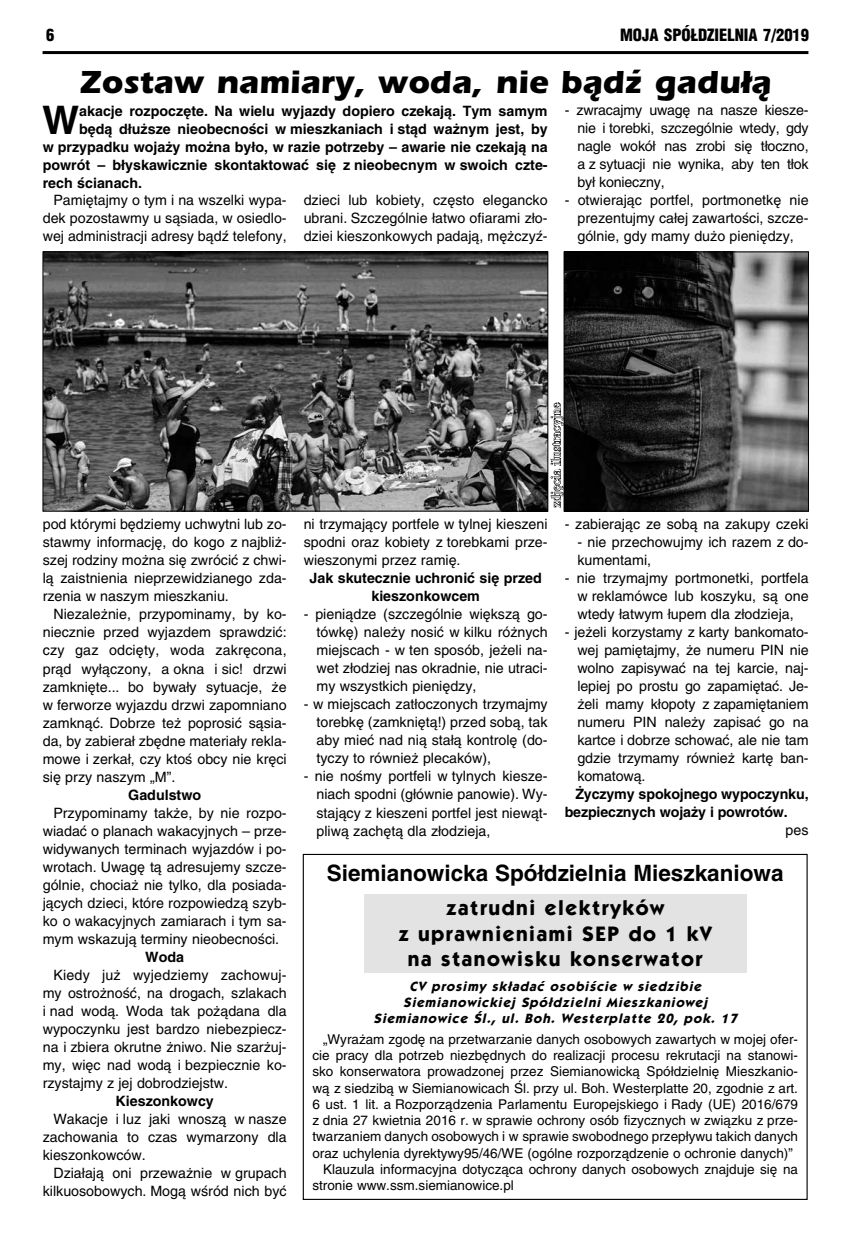
<style>
.page{position:relative;width:851px;height:1234px;background:#fff}
.page>*{position:absolute;margin:0;border:0;box-sizing:border-box;transform-origin:0 0}
.t1{font:39.3px "Helvetica CE Bold";color:#000}
.t2{font:33px "Eras CE Bold";color:#000}
.t3{font:22.5px "Helvetica CE Bold";color:#000}
.t4{font:21px/25.3px "Kabel Bold CE Bold";letter-spacing:.075em;color:#000;text-align:center}
.t5{font:900 16.5px "Switzerland Cond";color:#000}
.t6{font:14.25px/18px "Helvetica CE Medium";color:#000;text-align:justify}
.t7{font:14.25px/18px "Helvetica CE Bold";color:#000;text-align:center}
.t8{font:13.5px "Helvetica CE Medium";color:#000}
.t9{font:italic 13.5px/16.2px "Kabel Bold CE Bold";color:#000;text-align:center}
.t10{font:13.5px "Times CE Medium";color:#fff}
</style>
<div class="page">
<hr style="left:43px;top:51px;width:765px;height:3px;background:#000">
<div style="left:364px;top:894px;width:382px;height:79px;background:#e3e3e3"></div>
<img style="left:45px;top:254px;width:501px;height:255px">
<div style="left:43px;top:252px;width:505px;height:259px;border:1px solid #000"></div>
<img style="left:565px;top:254px;width:241px;height:255px">
<div style="left:563px;top:252px;width:245px;height:259px;border:1px solid #000"></div>
<svg style="left:550px;top:402px;width:14px;height:106px"></svg>
<p class="t5" style="left:46px;top:24px;width:10px">6</p>
<p class="t5" style="left:620px;top:24px;width:190px">MOJA SPÓŁDZIELNIA 7/2019</p>
<h2 class="t2" style="left:80px;top:63px;width:693px">Zostaw namiary, woda, nie bądź gadułą</h2>
<h1 class="t1" style="left:42px;top:96px;width:39px">W</h1>
<p class="t7" style="left:79px;top:102px;width:470px">akacje rozpoczęte. Na wielu wyjazdy dopiero czekają. Tym samym</p>
<p class="t7" style="left:79px;top:120px;width:470px">będą dłuższe nieobecności w mieszkaniach i stąd ważnym jest, by</p>
<p class="t7" style="left:43px;top:138px;width:506px">w przypadku wojaży można było, w razie potrzeby – awarie nie czekają na</p>
<p class="t7" style="left:43px;top:156px;width:506px">powrót – błyskawicznie skontaktować się z nieobecnym w swoich czte-</p>
<p class="t7" style="left:43px;top:174px;width:101px">rech ścianach.</p>
<p class="t6" style="left:43px;top:191px;width:245px;text-indent:11px">Pamiętajmy o tym i na wszelki wypa&shy;dek pozostawmy u sąsiada, w osiedlo&shy;wej administracji adresy bądź telefony,</p>
<p class="t6" style="left:304px;top:191px;width:245px">dzieci lub kobiety, często elegancko ubrani. Szczególnie łatwo ofiarami zło&shy;dziei kieszonkowych padają, mężczyź-</p>
<p class="t6" style="left:577px;top:101px;width:233px;text-indent:-13px">- zwracajmy uwagę na nasze kiesze&shy;nie i torebki, szczególnie wtedy, gdy nagle wokół nas zrobi się tłoczno, a z sytuacji nie wynika, aby ten tłok był konieczny,</p>
<p class="t6" style="left:577px;top:191px;width:233px;text-indent:-13px">- otwierając portfel, portmonetkę nie prezentujmy całej zawartości, szcze&shy;gólnie, gdy mamy dużo pieniędzy,</p>
<p class="t6" style="left:43px;top:515px;width:245px">pod którymi będziemy uchwytni lub zo&shy;stawmy informację, do kogo z najbliż&shy;szej rodziny można się zwrócić z chwi&shy;lą zaistnienia nieprzewidzianego zda&shy;rzenia w naszym mieszkaniu.</p>
<p class="t6" style="left:43px;top:605px;width:245px;text-indent:11px">Niezależnie, przypominamy, by ko&shy;niecznie przed wyjazdem sprawdzić: czy gaz odcięty, woda zakręcona, prąd wyłączony, a okna i sic! drzwi zamknięte... bo bywały sytuacje, że w ferworze wyjazdu drzwi zapomniano zamknąć. Dobrze też poprosić sąsia&shy;da, by zabierał zbędne materiały rekla&shy;mowe i zerkał, czy ktoś obcy nie kręci się przy naszym „M”.</p>
<p class="t7" style="left:128px;top:785px;width:74px">Gadulstwo</p>
<p class="t6" style="left:43px;top:803px;width:245px;text-indent:11px">Przypominamy także, by nie rozpo&shy;wiadać o planach wakacyjnych – prze&shy;widywanych terminach wyjazdów i po&shy;wrotach. Uwagę tą adresujemy szcze&shy;gólnie, chociaż nie tylko, dla posiada&shy;jących dzieci, które rozpowiedzą szyb&shy;ko o wakacyjnych zamiarach i tym sa&shy;mym wskazują terminy nieobecności.</p>
<p class="t7" style="left:145px;top:947px;width:40px">Woda</p>
<p class="t6" style="left:43px;top:965px;width:245px;text-indent:11px">Kiedy już wyjedziemy zachowuj&shy;my ostrożność, na drogach, szlakach i nad wodą. Woda tak pożądana dla wypoczynku jest bardzo niebezpiecz&shy;na i zbiera okrutne żniwo. Nie szarżuj&shy;my, więc nad wodą i bezpiecznie ko&shy;rzystajmy z jej dobrodziejstw.</p>
<p class="t7" style="left:116px;top:1091px;width:100px">Kieszonkowcy</p>
<p class="t6" style="left:43px;top:1109px;width:245px;text-indent:11px">Wakacje i luz jaki wnoszą w nasze zachowania to czas wymarzony dla kieszonkowców.</p>
<p class="t6" style="left:43px;top:1163px;width:245px;text-align:right">Działają oni przeważnie w grupach kilkuosobowych. Mogą wśród nich być</p>
<p class="t10" style="left:548px;top:507px;width:106px;rotate:-90deg">zdjęcia ilustracyjne</p>
<p class="t6" style="left:304px;top:515px;width:245px">ni trzymający portfele w tylnej kieszeni spodni oraz kobiety z torebkami prze&shy;wieszonymi przez ramię.</p>
<p class="t7" style="left:309px;top:569px;width:234px">Jak skutecznie uchronić się przed kieszonkowcem</p>
<p class="t6" style="left:316px;top:605px;width:233px;text-indent:-13px">- pieniądze (szczególnie większą go&shy;tówkę) należy nosić w kilku różnych miejscach - w ten sposób, jeżeli na&shy;wet złodziej nas okradnie, nie utraci&shy;my wszystkich pieniędzy,</p>
<p class="t6" style="left:316px;top:695px;width:233px;text-indent:-13px">- w miejscach zatłoczonych trzymajmy torebkę (zamkniętą!) przed sobą, tak aby mieć nad nią stałą kontrolę (do&shy;tyczy to również plecaków),</p>
<p class="t6" style="left:316px;top:767px;width:233px;text-indent:-13px">- nie nośmy portfeli w tylnych kiesze&shy;niach spodni (głównie panowie). Wy&shy;stający z kieszeni portfel jest niewąt&shy;pliwą zachętą dla złodzieja,</p>
<p class="t6" style="left:564px;top:515px;width:245px">- zabierając ze sobą na zakupy czeki</p>
<p class="t6" style="left:577px;top:533px;width:233px">- nie przechowujmy ich razem z do&shy;kumentami,</p>
<p class="t6" style="left:577px;top:569px;width:233px;text-indent:-13px">- nie trzymajmy portmonetki, portfela w reklamówce lub koszyku, są one wtedy łatwym łupem dla złodzieja,</p>
<p class="t6" style="left:577px;top:623px;width:233px;text-indent:-13px">- jeżeli korzystamy z karty bankomato&shy;wej pamiętajmy, że numeru PIN nie wolno zapisywać na tej karcie, naj&shy;lepiej po prostu go zapamiętać. Je&shy;żeli mamy kłopoty z zapamiętaniem numeru PIN należy zapisać go na kartce i dobrze schować, ale nie tam gdzie trzymamy również kartę ban&shy;komatową.</p>
<p class="t7" style="left:564px;top:785px;width:245px;text-align:left;text-indent:11px">Życzymy spokojnego wypoczynku, bezpiecznych wojaży i powrotów.</p>
<p class="t6" style="left:785px;top:821px;width:24px">pes</p>
<h3 class="t3" style="left:327px;top:859px;width:458px">Siemianowicka Spółdzielnia Mieszkaniowa</h3>
<h3 class="t4" style="left:398px;top:895px;width:314px">zatrudni elektryków<br>z uprawnieniami SEP do 1 kV na stanowisku konserwator</h3>
<p class="t9" style="left:373px;top:977px;width:368px">CV prosimy składać osobiście w siedzibie<br>Siemianowickiej Spółdzielni Mieszkaniowej<br>Siemianowice Śl., ul. Boh. Westerplatte 20, pok. 17</p>
<p class="t8" style="left:323px;top:1030px;width:476px">„Wyrażam zgodę na przetwarzanie danych osobowych zawartych w mojej ofer-</p>
<p class="t8" style="left:312px;top:1046px;width:487px">cie pracy dla potrzeb niezbędnych do realizacji procesu rekrutacji na stanowi-</p>
<p class="t8" style="left:312px;top:1063px;width:487px">sko konserwatora prowadzonej przez Siemianowicką Spółdzielnię Mieszkanio-</p>
<p class="t8" style="left:312px;top:1079px;width:487px">wą z siedzibą w Siemianowicach Śl. przy ul. Boh. Westerplatte 20, zgodnie z art.</p>
<p class="t8" style="left:312px;top:1095px;width:487px">6 ust. 1 lit. a Rozporządzenia Parlamentu Europejskiego i Rady (UE) 2016/679</p>
<p class="t8" style="left:312px;top:1112px;width:487px">z dnia 27 kwietnia 2016 r. w sprawie ochrony osób fizycznych w związku z prze-</p>
<p class="t8" style="left:312px;top:1128px;width:487px">twarzaniem danych osobowych i w sprawie swobodnego przepływu takich danych</p>
<p class="t8" style="left:312px;top:1144px;width:482px">oraz uchylenia dyrektywy95/46/WE (ogólne rozporządzenie o ochronie danych)”</p>
<p class="t8" style="left:323px;top:1160px;width:476px">Klauzula informacyjna dotycząca ochrony danych osobowych znajduje się na</p>
<p class="t8" style="left:312px;top:1177px;width:203px">stronie www.ssm.siemianowice.pl</p>
</div>
